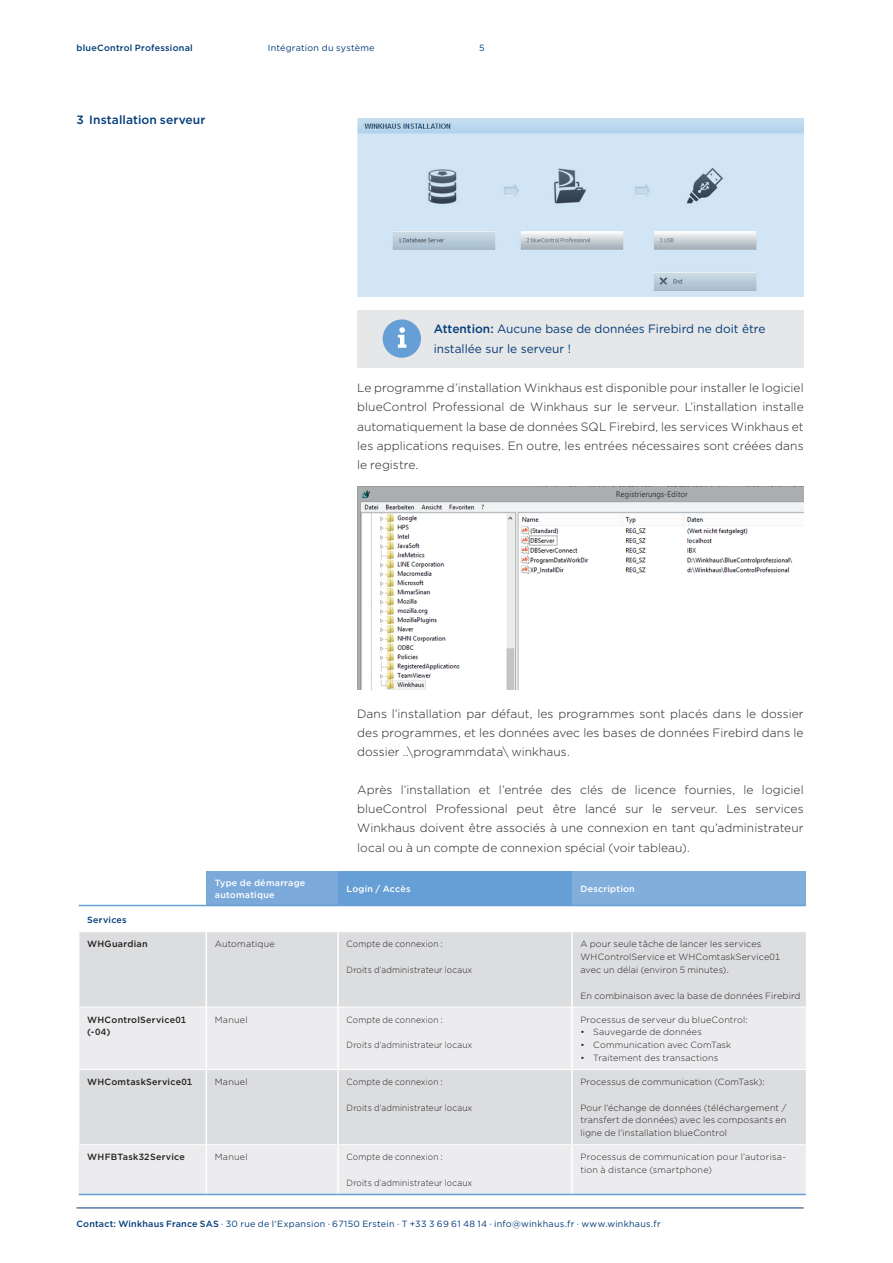
<style>
.page{position:relative;width:893px;height:1263px;background:#fff}
.page>*{position:absolute;margin:0;border:0;box-sizing:border-box;transform-origin:0 0}
.t1{font:300 12px/19.2px "Gotham";letter-spacing:.005em;color:#231f20;text-align:justify}
.t2{font:12px/19.2px "Gotham";color:#013c77}
.t3{font:500 12px "Gotham";letter-spacing:.01em;color:#013c77}
.t4{font:300 9px/12.8px "Gotham";letter-spacing:.015em;color:#231f20}
.t5{font:300 9px "Gotham";letter-spacing:.015em;color:#231f20;scale:.93 1}
.t6{font:9px "Gotham";letter-spacing:.025em;color:#013c77}
.t7{font:500 9px/12.8px "Gotham";letter-spacing:.03em;color:#231f20}
.t8{font:500 9px/12.8px "Gotham";letter-spacing:.025em;color:#fff}
.t9{font:500 9px "Gotham";letter-spacing:.025em;color:#013c77}
.s1{font-weight:500}
</style>
<div class="page">
<hr style="left:77px;top:1208px;width:727px;height:1px;background:#013c77">
<img style="left:357px;top:118px;width:447px;height:179px">
<img style="left:357px;top:487px;width:447px;height:203px">
<div style="left:206px;top:871px;width:132px;height:34px;background:#7ba9da"></div>
<div style="left:338px;top:871px;width:234px;height:34px;background:#669fd5"></div>
<div style="left:572px;top:871px;width:234px;height:34px;background:#82aedc"></div>
<div style="left:79px;top:932px;width:727px;height:75px;background:#dcdddf"></div>
<svg style="left:79px;top:1008px;width:727px;height:186px;background:#e5e5e7"></svg>
<hr style="left:79px;top:1069px;width:127px;height:1px;background:#fff">
<hr style="left:207px;top:1069px;width:130px;height:1px;background:#fff">
<hr style="left:78px;top:1144px;width:128px;height:1px;background:#fff">
<hr style="left:207px;top:1144px;width:130px;height:1px;background:#fff">
<hr style="left:339px;top:1069px;width:232px;height:1px;background:#fff">
<hr style="left:573px;top:1069px;width:233px;height:1px;background:#fff">
<hr style="left:339px;top:1144px;width:232px;height:1px;background:#fff">
<hr style="left:573px;top:1144px;width:233px;height:1px;background:#fff">
<svg style="left:79px;top:906px;width:727px;height:1px"></svg>
<hr style="left:79px;top:905px;width:127px;height:1px;background:#669fd5">
<hr style="left:206px;top:905px;width:132px;height:1px;background:#669fd5">
<hr style="left:338px;top:905px;width:234px;height:1px;background:#669fd5">
<hr style="left:206px;top:932px;width:1px;height:75px;background:#fff">
<hr style="left:206px;top:1007px;width:1px;height:62px;background:#fff">
<hr style="left:206px;top:1069px;width:1px;height:76px;background:#fff">
<hr style="left:337px;top:932px;width:2px;height:75px;background:#fff">
<hr style="left:337px;top:1007px;width:2px;height:62px;background:#fff">
<hr style="left:337px;top:1069px;width:2px;height:76px;background:#fff">
<hr style="left:206px;top:1145px;width:1px;height:49px;background:#fff">
<hr style="left:337px;top:1145px;width:2px;height:49px;background:#fff">
<hr style="left:572px;top:905px;width:234px;height:1px;background:#669fd5">
<hr style="left:571px;top:932px;width:2px;height:75px;background:#fff">
<hr style="left:571px;top:1007px;width:2px;height:62px;background:#fff">
<hr style="left:571px;top:1069px;width:2px;height:76px;background:#fff">
<hr style="left:571px;top:1145px;width:2px;height:49px;background:#fff">
<hr style="left:79px;top:1194px;width:127px;height:1px;background:#669fd5">
<hr style="left:206px;top:1194px;width:132px;height:1px;background:#669fd5">
<hr style="left:338px;top:1194px;width:234px;height:1px;background:#669fd5">
<hr style="left:572px;top:1194px;width:234px;height:1px;background:#669fd5">
<div style="left:357px;top:310px;width:447px;height:58px;background:#e6e7e9"></div>
<div style="left:383px;top:319px;width:38px;height:39px;background:#669fd5;border-radius:50%"></div>
<svg style="left:398px;top:327px;width:8px;height:21px"></svg>
<p class="t9" style="left:77px;top:42px;width:118px">blueControl Professional</p>
<p class="t6" style="left:268px;top:42px;width:108px">Intégration du système</p>
<p class="t6" style="left:479px;top:42px;width:7px">5</p>
<p class="t3" style="left:77px;top:112px;width:130px">3 Installation serveur</p>
<p class="t2" style="left:434px;top:319px;width:333px"><span class="s1">Attention:</span> Aucune base de données Firebird ne doit être installée sur le serveur !</p>
<p class="t1" style="left:357px;top:378px;width:448px">Le programme d’installation Winkhaus est disponible pour installer le logiciel blueControl Professional de Winkhaus sur le serveur. L’installation installe automatiquement la base de données SQL Firebird, les services Winkhaus et les applications requises. En outre, les entrées nécessaires sont créées dans le registre.</p>
<p class="t1" style="left:357px;top:703px;width:448px">Dans l’installation par défaut, les programmes sont placés dans le dossier des programmes, et les données avec les bases de données Firebird dans le dossier ..\programmdata\ winkhaus.</p>
<p class="t1" style="left:357px;top:780px;width:448px">Après l’installation et l’entrée des clés de licence fournies, le logiciel blueControl Professional peut être lancé sur le serveur. Les services Winkhaus doivent être associés à une connexion en tant qu’administrateur local ou à un compte de connexion spécial (voir tableau).</p>
<p class="t8" style="left:215px;top:876px;width:92px">Type de démarrage automatique</p>
<p class="t8" style="left:347px;top:882px;width:66px">Login / Accès</p>
<p class="t8" style="left:580px;top:882px;width:56px">Description</p>
<p class="t9" style="left:87px;top:913px;width:41px">Services</p>
<p class="t7" style="left:87px;top:938px;width:62px">WHGuardian</p>
<p class="t4" style="left:215px;top:938px;width:62px">Automatique</p>
<p class="t5" style="left:347px;top:938px;width:105px">Compte de connexion :</p>
<p class="t5" style="left:347px;top:964px;width:137px">Droits d’administrateur locaux</p>
<p class="t7" style="left:87px;top:1013px;width:101px">WHControlService01 (-04)</p>
<p class="t4" style="left:215px;top:1013px;width:34px">Manuel</p>
<p class="t5" style="left:347px;top:1014px;width:105px">Compte de connexion :</p>
<p class="t5" style="left:347px;top:1039px;width:137px">Droits d’administrateur locaux</p>
<p class="t7" style="left:87px;top:1075px;width:107px">WHComtaskService01</p>
<p class="t4" style="left:215px;top:1075px;width:34px">Manuel</p>
<p class="t5" style="left:347px;top:1076px;width:105px">Compte de connexion :</p>
<p class="t5" style="left:347px;top:1102px;width:137px">Droits d’administrateur locaux</p>
<p class="t7" style="left:87px;top:1151px;width:99px">WHFBTask32Service</p>
<p class="t4" style="left:215px;top:1151px;width:34px">Manuel</p>
<p class="t5" style="left:347px;top:1151px;width:105px">Compte de connexion :</p>
<p class="t5" style="left:347px;top:1177px;width:137px">Droits d’administrateur locaux</p>
<p class="t4" style="left:580px;top:938px;width:201px">A pour seule tâche de lancer les services<br>WHControlService et WHComtaskService01 avec un délai (environ 5 minutes).</p>
<p class="t4" style="left:580px;top:989px;width:222px">En combinaison avec la base de données Firebird</p>
<p class="t4" style="left:580px;top:1013px;width:169px">Processus de serveur du blueControl:</p>
<p class="t4" style="left:580px;top:1026px;width:123px">• Sauvegarde de données</p>
<p class="t4" style="left:580px;top:1038px;width:152px">• Communication avec ComTask</p>
<p class="t4" style="left:580px;top:1051px;width:139px">• Traitement des transactions</p>
<p class="t4" style="left:580px;top:1075px;width:186px">Processus de communication (ComTask):</p>
<p class="t4" style="left:580px;top:1101px;width:208px;text-align:justify">Pour l’échange de données (téléchargement / transfert de données) avec les composants en ligne de l’installation blueControl</p>
<p class="t4" style="left:580px;top:1151px;width:207px">Processus de communication pour l’autorisa&shy;tion à distance (smartphone)</p>
<p class="t6" style="left:77px;top:1218px;width:586px"><span class="s1">Contact: Winkhaus France SAS</span> ∙ 30 rue de l‘Expansion ∙ 67150 Erstein ∙ T +33 3 69 61 48 14 ∙ info@winkhaus.fr ∙ www.winkhaus.fr</p>
</div>
